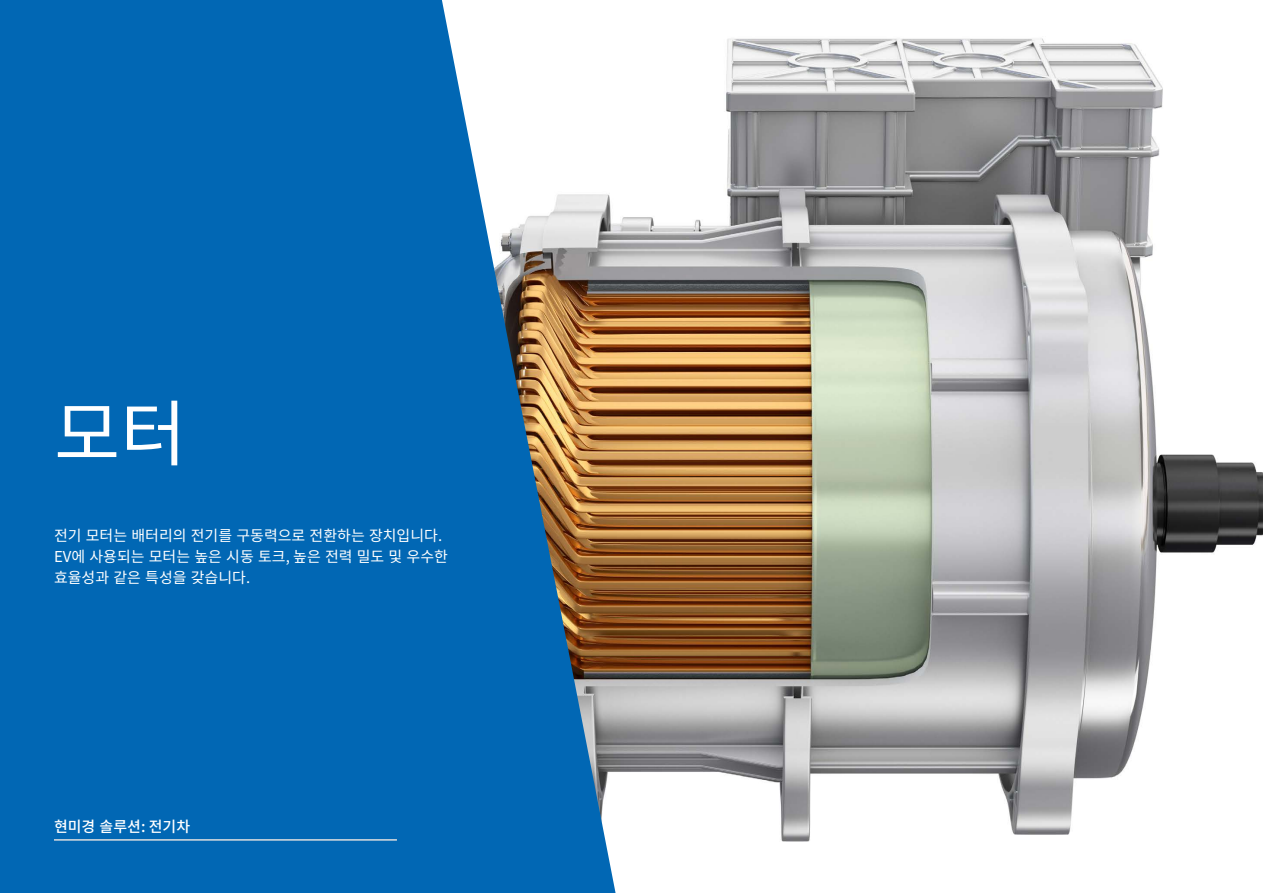
<style>
.page{position:relative;width:1263px;height:893px;background:#fff}
.page>*{position:absolute;margin:0;border:0;box-sizing:border-box;transform-origin:0 0}
.t1{font:72px "Noto Sans KR";color:#fff}
.t2{font:15px/21px "Noto Sans KR";color:#fff}
.t3{font:500 15px "Noto Sans KR";color:#fff}
</style>
<div class="page">
<img style="left:615px;top:38px;width:648px;height:855px">
<svg style="left:0;top:0;width:615px;height:893px;background:#1d72b1"></svg>
<hr style="left:54px;top:839px;width:343px;height:2px;background:#dcdddf">
<h1 class="t1" style="left:54px;top:393px;width:134px">모터</h1>
<p class="t2" style="left:54px;top:525px;width:395px">전기 모터는 배터리의 전기를 구동력으로 전환하는 장치입니다.<br>EV에 사용되는 모터는 높은 시동 토크, 높은 전력 밀도 및 우수한 효율성과 같은 특성을 갖습니다.</p>
<p class="t3" style="left:54px;top:818px;width:138px">현미경 솔루션: 전기차</p>
</div>
